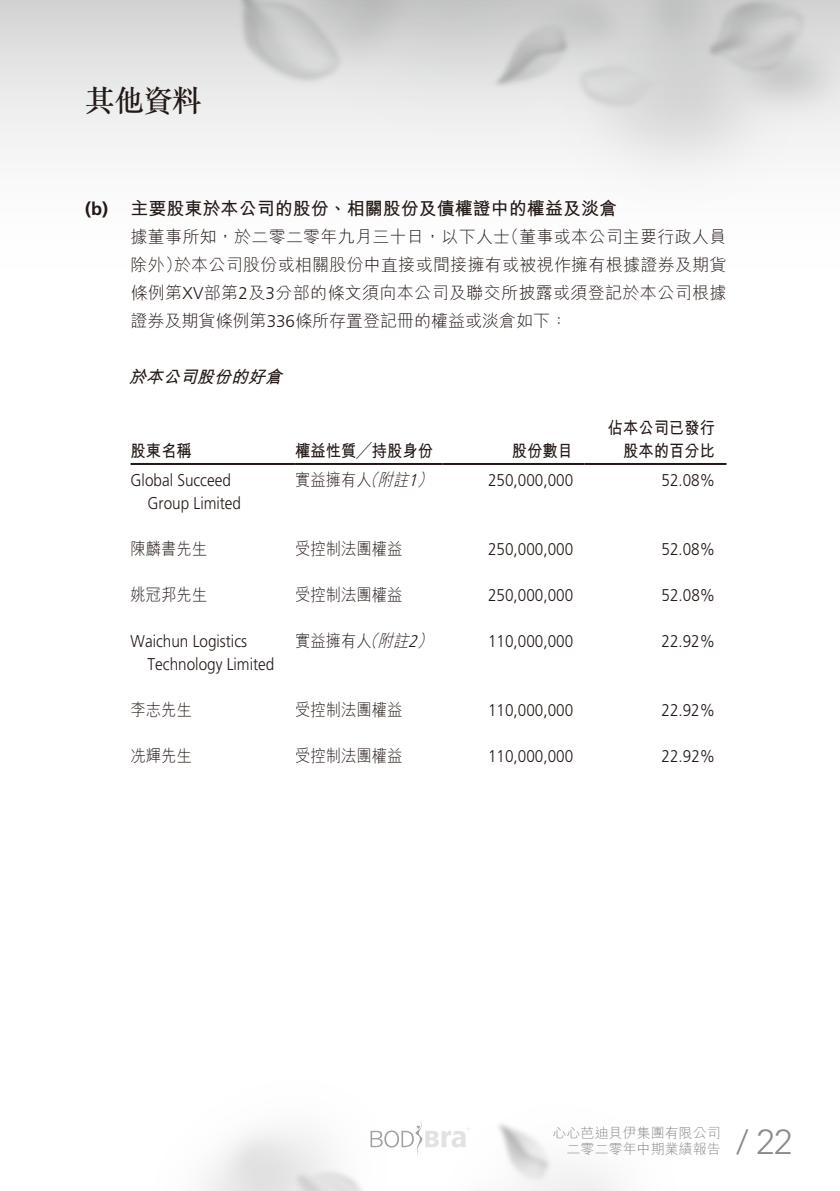
<style>
.page{position:relative;width:840px;height:1191px;background:#fff}
.page>*{position:absolute;margin:0;border:0;box-sizing:border-box;transform-origin:0 0}
.t1{font:300 34px "Vectora LT Std";color:#898989}
.t2{font:500 30px "M Sung HK";color:#231916}
.t3{font:700 18px "M Hei HK";color:#231916}
.t4{font:700 18px "Frutiger LT Std";color:#231916}
.t5{font:300 17px/23px "Frutiger LT Std";color:#231916;scale:.9 1}
.t6{font:300 17px/28px "M Hei HK";letter-spacing:.015em;color:#231916}
.t7{font:300 17px "M Hei HK";letter-spacing:.015em;color:#231916;scale:.9 1}
.t8{font:700 17px/23px "M Hei HK";color:#231916;text-align:right;scale:.9 1}
.t9{font:italic 700 17px "M Hei HK";color:#231916}
.t10{font:italic 300 17px "M Hei HK";color:#231916;scale:.9 1}
.t11{font:300 14px "M Hei HK";color:#898989}
.s1{font-family:"Frutiger LT Std"}
.s2{font-style:italic}
</style>
<div class="page">
<img style="left:466px;top:1124px;width:150px;height:67px">
<svg style="left:0;top:0;width:839px;height:177px"></svg>
<svg style="left:370px;top:1120px;width:102px;height:36px"></svg>
<hr style="left:130px;top:463px;width:165px;height:2px;background:#231916">
<hr style="left:295px;top:463px;width:147px;height:2px;background:#231916">
<hr style="left:442px;top:463px;width:142px;height:2px;background:#231916">
<hr style="left:584px;top:463px;width:142px;height:2px;background:#231916">
<h2 class="t2" style="left:85px;top:80px;width:119px">其他資料</h2>
<p class="t4" style="left:85px;top:198px;width:24px">b( )</p>
<p class="t3" style="left:130px;top:195px;width:488px">主要股東於本公司的股份、相關股份及債權證中的權益及淡倉</p>
<p class="t6" style="left:502px;top:222px;width:226px">（董事或本公司主要行政人員</p>
<p class="t6" style="left:174px;top:222px;width:553px;text-indent:-43px">據董事所知，於二零二零年九月三十日，以下人士<br>於本公司股份或相關股份中直接或間接擁有或被視作擁有根據證券及期貨</p>
<p class="t6" style="left:130px;top:250px;width:597px">除外）<br>條例第<span class="s1">XV</span>部第及<span class="s1">2 3</span>分部的條文須向本公司及聯交所披露或須登記於本公司根據證券及期貨條例第<span class="s1">336</span>條所存置登記冊的權益或淡倉如下：</p>
<p class="t9" style="left:129px;top:364px;width:160px">於本公司股份的好倉</p>
<p class="t8" style="left:130px;top:438px;width:69px">股東名稱</p>
<p class="t8" style="left:295px;top:438px;width:154px">權益性質╱持股身份</p>
<p class="t8" style="left:511px;top:438px;width:69px">股份數目</p>
<p class="t8" style="left:607px;top:415px;width:120px">佔本公司已發行股本的百分比</p>
<p class="t7" style="left:295px;top:467px;width:134px">實益擁有人<span class="s2">附註</span></p>
<p class="t10" style="left:362px;top:467px;width:25px">（</p>
<p class="t10" style="left:408px;top:467px;width:35px">(<span class="s1">1</span></p>
<p class="t5" style="left:147px;top:469px;width:105px;text-indent:-17px">Global Succeed<br>Group Limited</p>
<p class="t5" style="left:661px;top:469px;width:61px">52.08%</p>
<p class="t5" style="left:488px;top:469px;width:96px">250,000,000</p>
<p class="t7" style="left:130px;top:536px;width:86px">陳麟書先生</p>
<p class="t7" style="left:295px;top:536px;width:120px">受控制法團權益</p>
<p class="t5" style="left:488px;top:538px;width:96px">250,000,000</p>
<p class="t5" style="left:661px;top:538px;width:61px">52.08%</p>
<p class="t7" style="left:130px;top:582px;width:86px">姚冠邦先生</p>
<p class="t5" style="left:147px;top:630px;width:142px;text-indent:-17px">Waichun Logistics<br>Technology Limited</p>
<p class="t5" style="left:661px;top:630px;width:61px">22.92%</p>
<p class="t7" style="left:295px;top:582px;width:121px">受控制法團權益</p>
<p class="t5" style="left:661px;top:584px;width:61px">52.08%</p>
<p class="t5" style="left:488px;top:584px;width:96px">250,000,000</p>
<p class="t7" style="left:295px;top:628px;width:134px">實益擁有人<span class="s2">附註</span></p>
<p class="t10" style="left:362px;top:628px;width:25px">（</p>
<p class="t10" style="left:408px;top:628px;width:35px">(<span class="s1">2</span></p>
<p class="t5" style="left:488px;top:630px;width:96px">110,000,000</p>
<p class="t7" style="left:130px;top:697px;width:69px">李志先生</p>
<p class="t7" style="left:130px;top:743px;width:69px">冼輝先生</p>
<p class="t7" style="left:295px;top:697px;width:120px">受控制法團權益</p>
<p class="t7" style="left:295px;top:743px;width:121px">受控制法團權益</p>
<p class="t5" style="left:488px;top:699px;width:96px">110,000,000</p>
<p class="t5" style="left:488px;top:745px;width:96px">110,000,000</p>
<p class="t5" style="left:661px;top:699px;width:61px">22.92%</p>
<p class="t5" style="left:661px;top:745px;width:61px">22.92%</p>
<p class="t11" style="left:552px;top:1123px;width:169px">心心芭迪貝伊集團有限公司</p>
<h1 class="t1" style="left:735px;top:1122px;width:58px">/22</h1>
<p class="t11" style="left:566px;top:1139px;width:155px">二零二零年中期業績報告</p>
</div>
